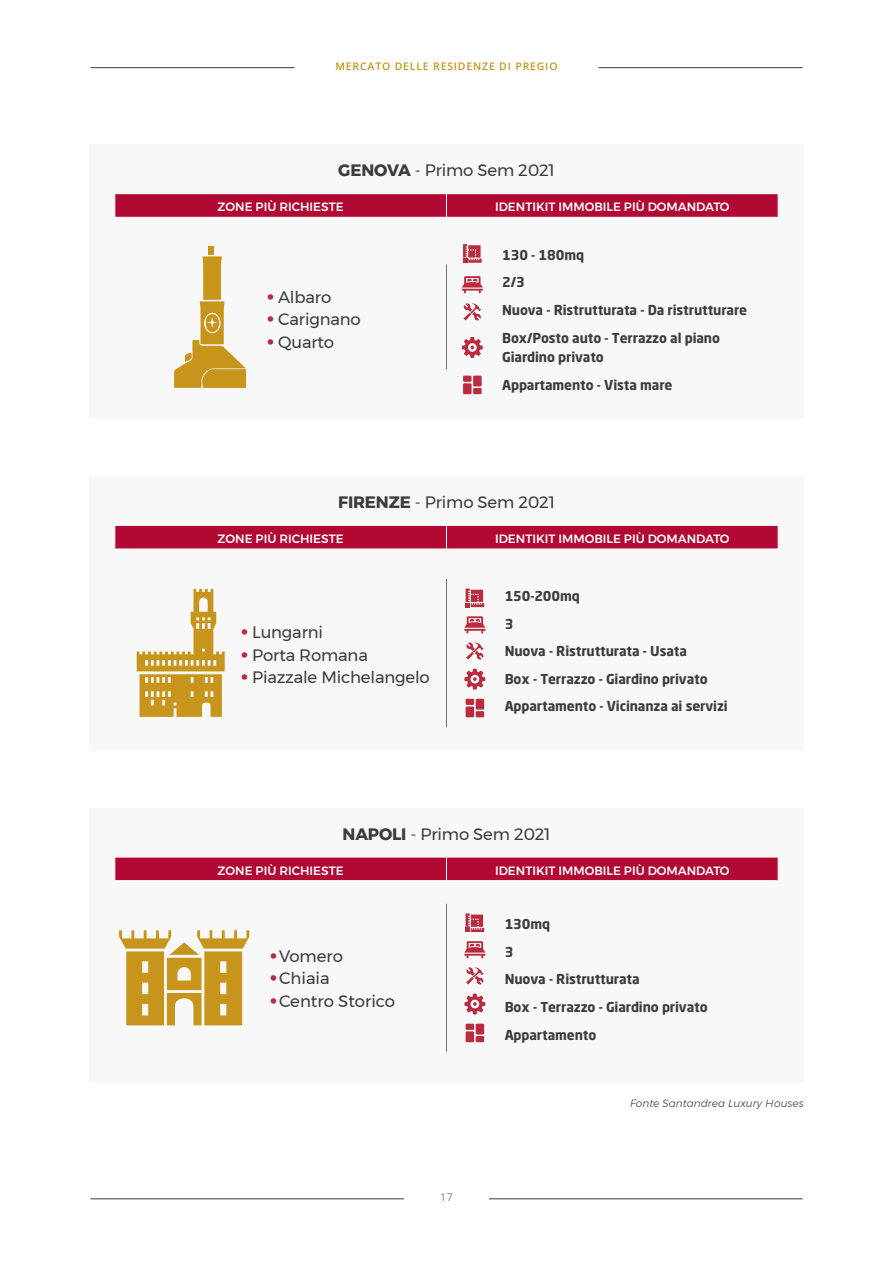
<style>
.page{position:relative;width:893px;height:1263px;background:#fff}
.page>*{position:absolute;margin:0;border:0;box-sizing:border-box;transform-origin:0 0}
.t1{font:16.5px "Montserrat";letter-spacing:-.01em;color:#3c3c3b}
.t2{font:700 13.5px/27.6px "Neo Sans Std";letter-spacing:-.01em;color:#3c3c3b}
.t3{font:500 12px "Montserrat";color:#fff}
.t4{font:600 10.5px "Open Sans";letter-spacing:.08em;color:#c8951c}
.t5{font:italic 300 10.5px "Montserrat";color:#3c3c3b}
.t6{font:300 10.5px "Open Sans";color:#3c3c3b}
.s1{font-weight:700}
.s2{font-family:"Neo Sans Std";font-weight:700;color:#b92c40}
</style>
<div class="page">
<hr style="left:90px;top:67px;width:204px;height:1px;background:#3c3c3b">
<hr style="left:598px;top:67px;width:205px;height:1px;background:#3c3c3b">
<hr style="left:90px;top:1198px;width:314px;height:1px;background:#3c3c3b">
<hr style="left:489px;top:1198px;width:314px;height:1px;background:#3c3c3b">
<div style="left:89px;top:145px;width:715px;height:274px;background:#f8f8f8"></div>
<svg style="left:115px;top:194px;width:663px;height:23px;background:#b20d36"></svg>
<hr style="left:115px;top:193px;width:331px;height:1px;background:#fff">
<hr style="left:446px;top:193px;width:332px;height:1px;background:#fff">
<hr style="left:115px;top:217px;width:331px;height:1px;background:#fff">
<hr style="left:446px;top:217px;width:332px;height:1px;background:#fff">
<hr style="left:446px;top:265px;width:1px;height:104px;background:#706f6f">
<svg style="left:464px;top:303px;width:17px;height:17px"></svg>
<svg style="left:463px;top:244px;width:19px;height:19px"></svg>
<svg style="left:462px;top:276px;width:21px;height:17px"></svg>
<svg style="left:462px;top:337px;width:21px;height:21px"></svg>
<div style="left:463px;top:376px;width:9px;height:6px;background:#b92c40"></div>
<div style="left:463px;top:383px;width:9px;height:11px;background:#b92c40"></div>
<div style="left:473px;top:388px;width:9px;height:6px;background:#b92c40"></div>
<div style="left:473px;top:376px;width:9px;height:10px;background:#b92c40"></div>
<div style="left:209px;top:246px;width:5px;height:9px;background:#c8951c"></div>
<svg style="left:174px;top:257px;width:72px;height:131px"></svg>
<div style="left:89px;top:476px;width:715px;height:275px;background:#f8f8f8"></div>
<div style="left:115px;top:525px;width:664px;height:24px;background:#b10933"></div>
<hr style="left:115px;top:525px;width:331px;height:1px;background:#fff">
<hr style="left:446px;top:525px;width:332px;height:1px;background:#fff">
<hr style="left:115px;top:549px;width:331px;height:1px;background:#fff">
<hr style="left:446px;top:549px;width:332px;height:1px;background:#fff">
<hr style="left:446px;top:579px;width:1px;height:148px;background:#706f6f">
<svg style="left:466px;top:642px;width:18px;height:17px"></svg>
<svg style="left:466px;top:588px;width:18px;height:19px"></svg>
<svg style="left:464px;top:616px;width:21px;height:17px"></svg>
<svg style="left:464px;top:669px;width:21px;height:21px"></svg>
<div style="left:466px;top:699px;width:8px;height:6px;background:#b92c40"></div>
<div style="left:466px;top:706px;width:8px;height:11px;background:#b92c40"></div>
<div style="left:476px;top:711px;width:8px;height:6px;background:#b92c40"></div>
<div style="left:476px;top:699px;width:8px;height:11px;background:#b92c40"></div>
<svg style="left:137px;top:589px;width:88px;height:128px"></svg>
<div style="left:89px;top:808px;width:715px;height:274px;background:#f8f8f8"></div>
<div style="left:115px;top:857px;width:664px;height:24px;background:#b10933"></div>
<hr style="left:115px;top:857px;width:331px;height:1px;background:#fff">
<hr style="left:446px;top:857px;width:332px;height:1px;background:#fff">
<hr style="left:115px;top:880px;width:331px;height:1px;background:#fff">
<hr style="left:446px;top:880px;width:332px;height:1px;background:#fff">
<hr style="left:446px;top:904px;width:1px;height:148px;background:#706f6f">
<svg style="left:466px;top:967px;width:18px;height:17px"></svg>
<svg style="left:466px;top:913px;width:18px;height:19px"></svg>
<svg style="left:464px;top:941px;width:21px;height:17px"></svg>
<svg style="left:464px;top:993px;width:21px;height:21px"></svg>
<div style="left:466px;top:1024px;width:8px;height:6px;background:#b92c40"></div>
<div style="left:466px;top:1031px;width:8px;height:11px;background:#b92c40"></div>
<div style="left:476px;top:1036px;width:8px;height:6px;background:#b92c40"></div>
<div style="left:476px;top:1024px;width:8px;height:10px;background:#b92c40"></div>
<svg style="left:119px;top:930px;width:130px;height:95px"></svg>
<p class="t4" style="left:335px;top:59px;width:224px">MERCATO DELLE RESIDENZE DI PREGIO</p>
<p class="t1" style="left:338px;top:158px;width:218px"><span class="s1">GENOVA</span> - Primo Sem 2021</p>
<p class="t3" style="left:218px;top:198px;width:128px">ZONE PIÙ RICHIESTE</p>
<p class="t3" style="left:495px;top:198px;width:236px">IDENTIKIT IMMOBILE PIÙ DOMANDATO</p>
<p class="t1" style="left:267px;top:284px;width:66px"><span class="s2">•</span> Albaro</p>
<p class="t1" style="left:267px;top:307px;width:95px"><span class="s2">•</span> Carignano</p>
<p class="t1" style="left:267px;top:329px;width:68px"><span class="s2">•</span> Quarto</p>
<p class="t2" style="left:502px;top:241px;width:246px">130 - 180mq<br>2/3<br>Nuova - Ristrutturata - Da ristrutturare<br>Box/Posto auto - Terrazzo al piano</p>
<p class="t2" style="left:502px;top:343px;width:172px">Giardino privato<br>Appartamento - Vista mare</p>
<p class="t1" style="left:338px;top:489px;width:218px"><span class="s1">FIRENZE</span> - Primo Sem 2021</p>
<p class="t3" style="left:218px;top:529px;width:128px">ZONE PIÙ RICHIESTE</p>
<p class="t3" style="left:495px;top:529px;width:236px">IDENTIKIT IMMOBILE PIÙ DOMANDATO</p>
<p class="t1" style="left:241px;top:620px;width:83px"><span class="s2">•</span> Lungarni</p>
<p class="t1" style="left:241px;top:642px;width:128px"><span class="s2">•</span> Porta Romana</p>
<p class="t1" style="left:241px;top:665px;width:190px"><span class="s2">•</span> Piazzale Michelangelo</p>
<p class="t2" style="left:505px;top:582px;width:224px">150-200mq<br>3<br>Nuova - Ristrutturata - Usata<br>Box - Terrazzo - Giardino privato<br>Appartamento - Vicinanza ai servizi</p>
<p class="t1" style="left:343px;top:821px;width:209px"><span class="s1">NAPOLI</span> - Primo Sem 2021</p>
<p class="t3" style="left:218px;top:861px;width:128px">ZONE PIÙ RICHIESTE</p>
<p class="t3" style="left:495px;top:861px;width:236px">IDENTIKIT IMMOBILE PIÙ DOMANDATO</p>
<p class="t1" style="left:270px;top:943px;width:75px"><span class="s2">•</span>Vomero</p>
<p class="t1" style="left:270px;top:966px;width:61px"><span class="s2">•</span>Chiaia</p>
<p class="t1" style="left:270px;top:988px;width:127px"><span class="s2">•</span>Centro Storico</p>
<p class="t6" style="left:440px;top:1190px;width:14px">17</p>
<p class="t2" style="left:505px;top:910px;width:204px">130mq<br>3<br>Nuova - Ristrutturata<br>Box - Terrazzo - Giardino privato<br>Appartamento</p>
<p class="t5" style="left:630px;top:1096px;width:175px">Fonte Santandrea Luxury Houses</p>
</div>
